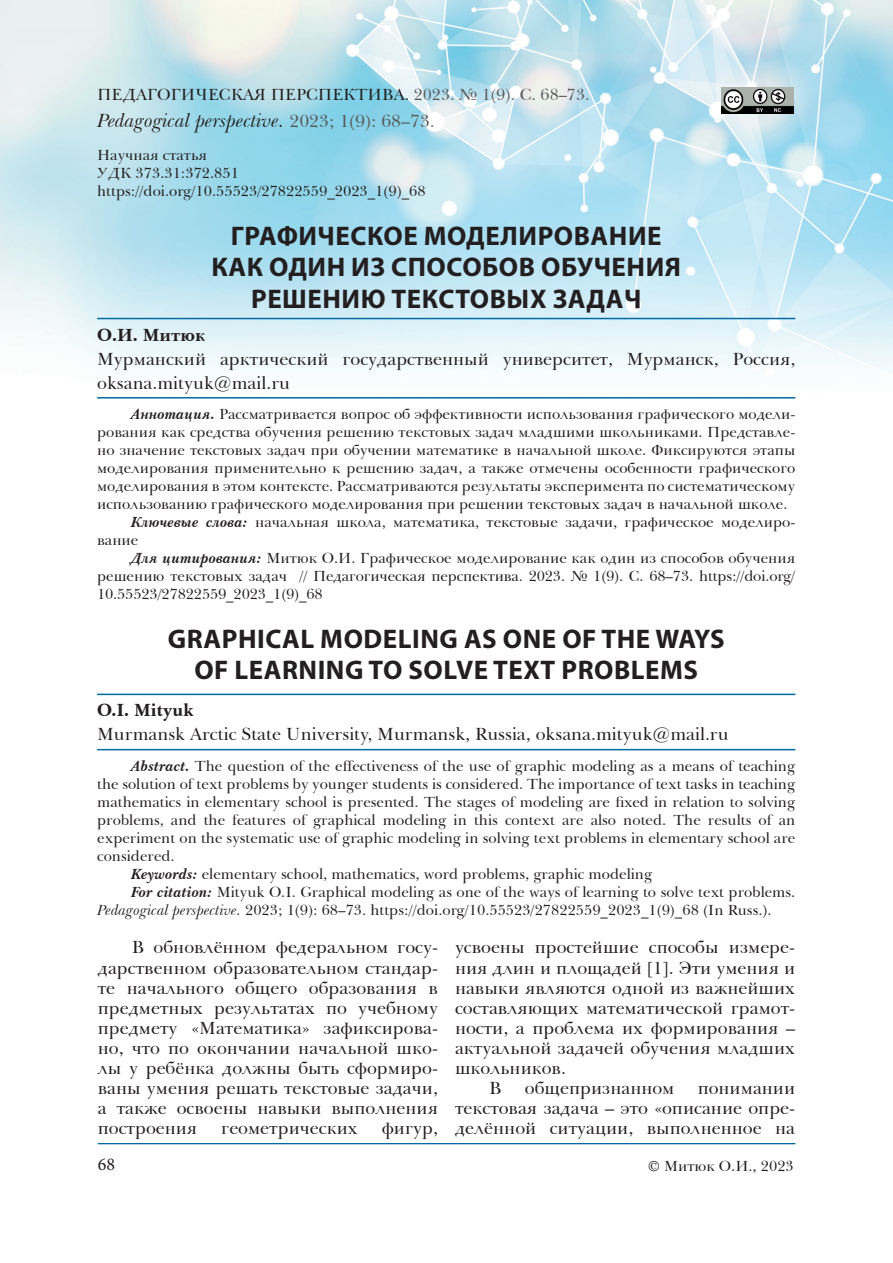
<style>
.page{position:relative;width:893px;height:1263px;background:#fff}
.page>*{position:absolute;margin:0;border:0;box-sizing:border-box;transform-origin:0 0}
.заголовок_статьи{font:700 27px/31.5px "Myriad Pro";letter-spacing:.02em;color:#231f20;text-align:center}
.колонтитул___2_сл_ку{font:italic 19.5px "Baskerville BT";color:#231f20}
.основной_текст_стать{font:18px/20.1px "Baskerville BT";color:#231f20;text-align:justify}
.об_авторах__последня{font:18px/24px "Baskerville BT";color:#231f20}
.авторы{font:700 18px "Baskerville BT";color:#231f20}
.t1{font:18px "Minion Pro";color:#231f20}
.колонтитул{font:16.5px "Baskerville BT";color:#231f20}
.основной___1_сл_п_ж{font:15px/18px "Baskerville BT";color:#231f20;text-align:justify}
.основной___2_сл_п_ж{font:15px/18px "Baskerville BT";color:#231f20}
.осн_без_абз_10{font:15px "Baskerville BT";color:#231f20}
.копирайт{font:15px "Baskerville BT";color:#231f20}
.s1{color:#57585a}
.s2{font-style:normal;font-size:18px;color:#57585a}
.s3{font-style:normal;font-size:18px;color:#6c6d70}
.s4{font-weight:700;font-style:italic}
.s5{font-style:italic}
</style>
<div class="page">
<img style="left:0;top:0;width:893px;height:399px">
<hr style="left:98px;top:1143px;width:697px;height:1px;background:#006aa3">
<hr style="left:97px;top:318px;width:698px;height:1px;background:#006aa3">
<hr style="left:97px;top:397px;width:698px;height:2px;background:#006aa3">
<hr style="left:97px;top:694px;width:698px;height:1px;background:#006aa3">
<hr style="left:97px;top:749px;width:698px;height:1px;background:#006aa3">
<img style="left:721px;top:88px;width:72px;height:25px">
<p class="колонтитул" style="left:97px;top:83px;width:494px">ПЕДАГОГИЧЕСКАЯ ПЕРСПЕКТИВА. <span class="s1">2023. № 1(9). С. 68–73.</span></p>
<p class="колонтитул___2_сл_ку" style="left:97px;top:107px;width:339px">Pedagogical perspective. <span class="s2">2023; 1(9): 68–73</span><span class="s3">.</span></p>
<p class="осн_без_абз_10" style="left:97px;top:145px;width:112px">Научная статья</p>
<p class="осн_без_абз_10" style="left:97px;top:163px;width:143px">УДК 373.31:372.851</p>
<p class="осн_без_абз_10" style="left:97px;top:181px;width:330px">https://doi.org/10.55523/27822559_2023_1(9)_68</p>
<p class="заголовок_статьи" style="left:211px;top:219px;width:471px">ГРАФИЧЕСКОЕ МОДЕЛИРОВАНИЕ<br>КАК ОДИН ИЗ СПОСОБОВ ОБУЧЕНИЯ<br>РЕШЕНИЮ ТЕКСТОВЫХ ЗАДАЧ</p>
<p class="авторы" style="left:97px;top:322px;width:110px">О.И. Митюк</p>
<p class="об_авторах__последня" style="left:97px;top:346px;width:700px">Мурманский арктический государственный университет, Мурманск, Россия, oksana.mityuk@mail.ru</p>
<p class="основной___1_сл_п_ж" style="left:97px;top:405px;width:700px;text-indent:34px"><span class="s4">Аннотация.</span> Рассматривается вопрос об эффективности использования графического модели&shy;рования как средства обучения решению текстовых задач младшими школьниками. Представле&shy;но значение текстовых задач при обучении математике в начальной школе. Фиксируются этапы моделирования применительно к решению задач, а также отмечены особенности графического моделирования в этом контексте. Рассматриваются результаты эксперимента по систематическому использованию графического моделирования при решении текстовых задач в начальной школе.</p>
<p class="основной___2_сл_п_ж" style="left:97px;top:513px;width:700px;text-indent:34px"><span class="s4">Ключевые слова:</span> начальная школа, математика, текстовые задачи, графическое моделиро&shy;вание</p>
<p class="основной___2_сл_п_ж" style="left:97px;top:549px;width:700px;text-align:justify;text-indent:34px"><span class="s4">Для цитирования:</span> Митюк О.И. Графическое моделирование как один из способов обучения решению текстовых задач // Педагогическая перспектива. 2023. № 1(9). С. 68–73. https://doi.org/ 10.55523/27822559_2023_1(9)_68</p>
<p class="заголовок_статьи" style="left:168px;top:622px;width:558px">GRAPHICAL MODELING AS ONE OF THE WAYS<br>OF LEARNING TO SOLVE TEXT PROBLEMS</p>
<p class="авторы" style="left:97px;top:698px;width:98px">O.I. Mityuk</p>
<p class="об_авторах__последня" style="left:97px;top:722px;width:633px">Murmansk Arctic State University, Murmansk, Russia, oksana.mityuk@mail.ru</p>
<p class="основной___1_сл_п_ж" style="left:97px;top:757px;width:700px;text-indent:34px"><span class="s4">Abstract.</span> The question of the effectiveness of the use of graphic modeling as a means of teaching the solution of text problems by younger students is considered. The importance of text tasks in teaching mathematics in elementary school is presented. The stages of modeling are fixed in relation to solving problems, and the features of graphical modeling in this context are also noted. The results of an experiment on the systematic use of graphic modeling in solving text problems in elementary school are considered.</p>
<p class="основной___1_сл_п_ж" style="left:131px;top:865px;width:523px"><span class="s4">Keywords:</span> elementary school, mathematics, word problems, graphic modeling</p>
<p class="основной___2_сл_п_ж" style="left:97px;top:883px;width:700px;text-indent:34px"><span class="s4">For citation:</span> Mityuk O.I. Graphical modeling as one of the ways of learning to solve text problems.<br><span class="s5">Pedagogical perspective.</span> 2023; 1(9): 68–73. https://doi.org/10.55523/27822559_2023_1(9)_68 (In Russ.).</p>
<p class="основной_текст_стать" style="left:98px;top:937px;width:342px;text-indent:34px">В обновлённом федеральном госу&shy;дарственном образовательном стандар&shy;те начального общего образования в предметных результатах по учебному предмету «Математика» зафиксирова&shy;но, что по окончании начальной шко&shy;лы у ребёнка должны быть сформиро&shy;ваны умения решать текстовые задачи, а также освоены навыки выполнения построения</p>
<p class="основной_текст_стать" style="left:455px;top:937px;width:342px">усвоены простейшие способы измере&shy;ния длин и площадей [1]. Эти умения и навыки являются одной из важнейших составляющих математической грамот&shy;ности, а проблема их формирования – актуальной задачей обучения младших школьников.</p>
<p class="основной_текст_стать" style="left:489px;top:1077px;width:14px">В</p>
<p class="основной_текст_стать" style="left:525px;top:1077px;width:151px">общепризнанном</p>
<p class="основной_текст_стать" style="left:455px;top:1077px;width:342px;text-indent:243px">понимании текстовая задача – это «описание опре&shy;делённой ситуации, выполненное на</p>
<p class="основной_текст_стать" style="left:221px;top:1117px;width:138px">геометрических</p>
<p class="основной_текст_стать" style="left:382px;top:1117px;width:58px">фигур,</p>
<p class="t1" style="left:98px;top:1153px;width:19px">68</p>
<p class="копирайт" style="left:648px;top:1156px;width:147px">© Митюк О.И., 2023</p>
</div>
